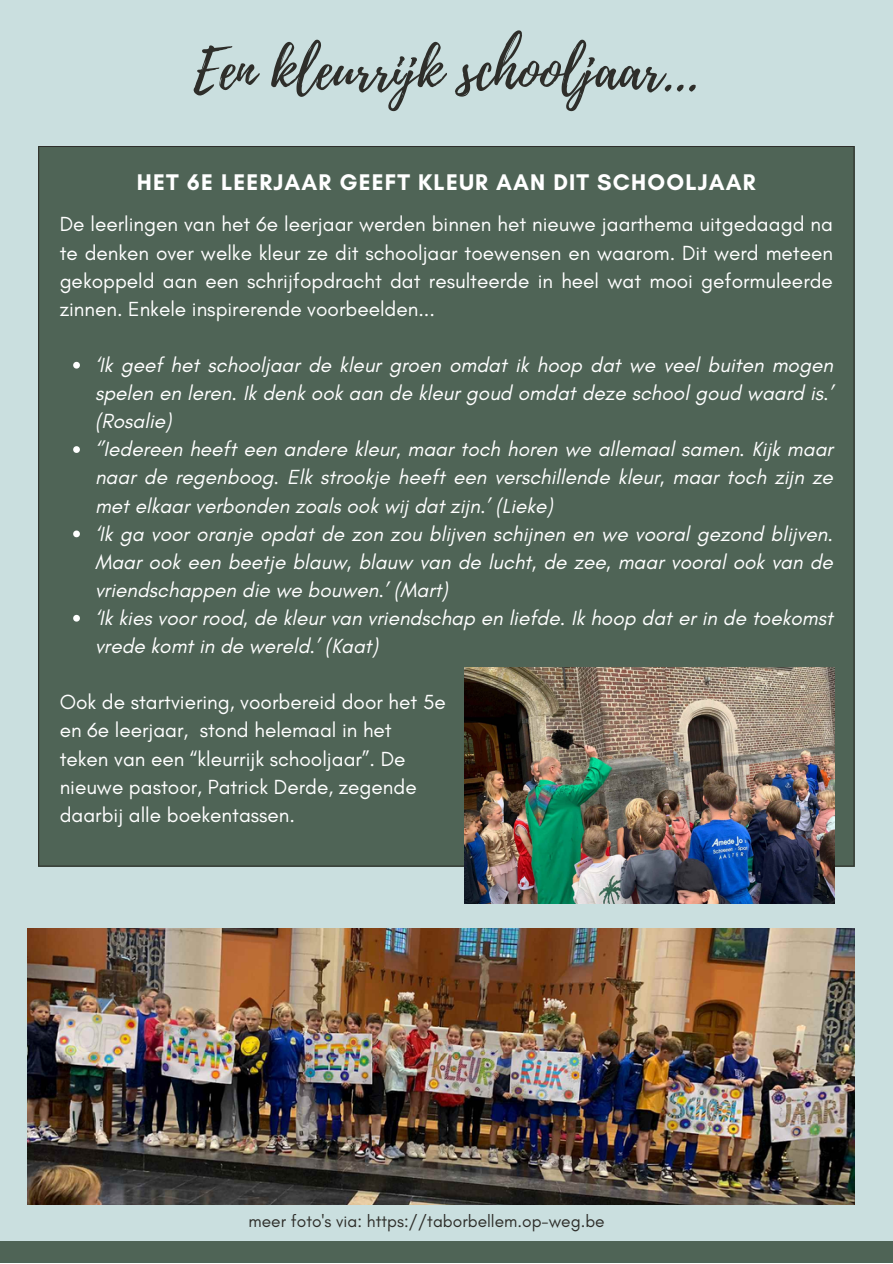
<style>
.page{position:relative;width:893px;height:1264px;background:#fff}
.page>*{position:absolute;margin:0;border:0;box-sizing:border-box;transform-origin:0 0}
.t1{font:55.5px "Playlist Script";color:#2e2e2a}
.t2{font:700 23.1px "Glacial Indifference";letter-spacing:.05em;color:#fff}
.t3{font:italic 20.85px/28px "Glacial Indifference";color:#fff;text-align:justify}
.t4{font:20.85px/28px "Glacial Indifference";color:#fff;text-align:justify}
.t5{font:17.4px "Glacial Indifference";color:#2e2e2a}
</style>
<div class="page">
<div style="left:0;top:0;width:892px;height:1262px;background:#cadfdf"></div>
<div style="left:0;top:1240px;width:892px;height:22px;background:#4f6456"></div>
<div style="left:38px;top:146px;width:816px;height:720px;background:#4f6456"></div>
<img style="left:27px;top:928px;width:827px;height:276px">
<img style="left:464px;top:667px;width:370px;height:236px">
<svg style="left:73px;top:362px;width:7px;height:6px"></svg>
<svg style="left:73px;top:446px;width:7px;height:7px"></svg>
<svg style="left:73px;top:530px;width:7px;height:7px"></svg>
<svg style="left:73px;top:615px;width:7px;height:6px"></svg>
<p class="t1" style="left:194px;top:30px;width:507px">Een kleurrijk schooljaar...</p>
<p class="t2" style="left:137px;top:167px;width:620px">HET 6E LEERJAAR GEEFT KLEUR AAN DIT SCHOOLJAAR</p>
<p class="t4" style="left:60px;top:210px;width:774px">De leerlingen van het 6e leerjaar werden binnen het nieuwe jaarthema uitgedaagd na te denken over welke kleur ze dit schooljaar toewensen en waarom. Dit werd meteen gekoppeld aan een schrijfopdracht dat resulteerde in heel wat mooi geformuleerde zinnen. Enkele inspirerende voorbeelden...</p>
<p class="t3" style="left:95px;top:350px;width:739px">‘Ik geef het schooljaar de kleur groen omdat ik hoop dat we veel buiten mogen spelen en leren. Ik denk ook aan de kleur goud omdat deze school goud waard is.’ (Rosalie)</p>
<p class="t3" style="left:95px;top:435px;width:739px">‘’Iedereen heeft een andere kleur, maar toch horen we allemaal samen. Kijk maar naar de regenboog. Elk strookje heeft een verschillende kleur, maar toch zijn ze met elkaar verbonden zoals ook wij dat zijn.’ (Lieke)</p>
<p class="t3" style="left:95px;top:519px;width:739px">‘Ik ga voor oranje opdat de zon zou blijven schijnen en we vooral gezond blijven.<br>Maar ook een beetje blauw, blauw van de lucht, de zee, maar vooral ook van de vriendschappen die we bouwen.’ (Mart)</p>
<p class="t3" style="left:95px;top:603px;width:739px">‘Ik kies voor rood, de kleur van vriendschap en liefde. Ik hoop dat er in de toekomst vrede komt in de wereld.’ (Kaat)</p>
<p class="t4" style="left:60px;top:688px;width:387px">Ook de startviering, voorbereid door het 5e</p>
<p class="t4" style="left:60px;top:716px;width:333px">en 6e leerjaar, stond helemaal in het</p>
<p class="t4" style="left:60px;top:744px;width:347px">teken van een “kleurrijk schooljaar”. De</p>
<p class="t4" style="left:60px;top:772px;width:358px">nieuwe pastoor, Patrick Derde, zegende</p>
<p class="t4" style="left:60px;top:800px;width:237px">daarbij alle boekentassen.</p>
<p class="t5" style="left:248px;top:1209px;width:357px">meer foto's via: https://taborbellem.op-weg.be</p>
</div>
